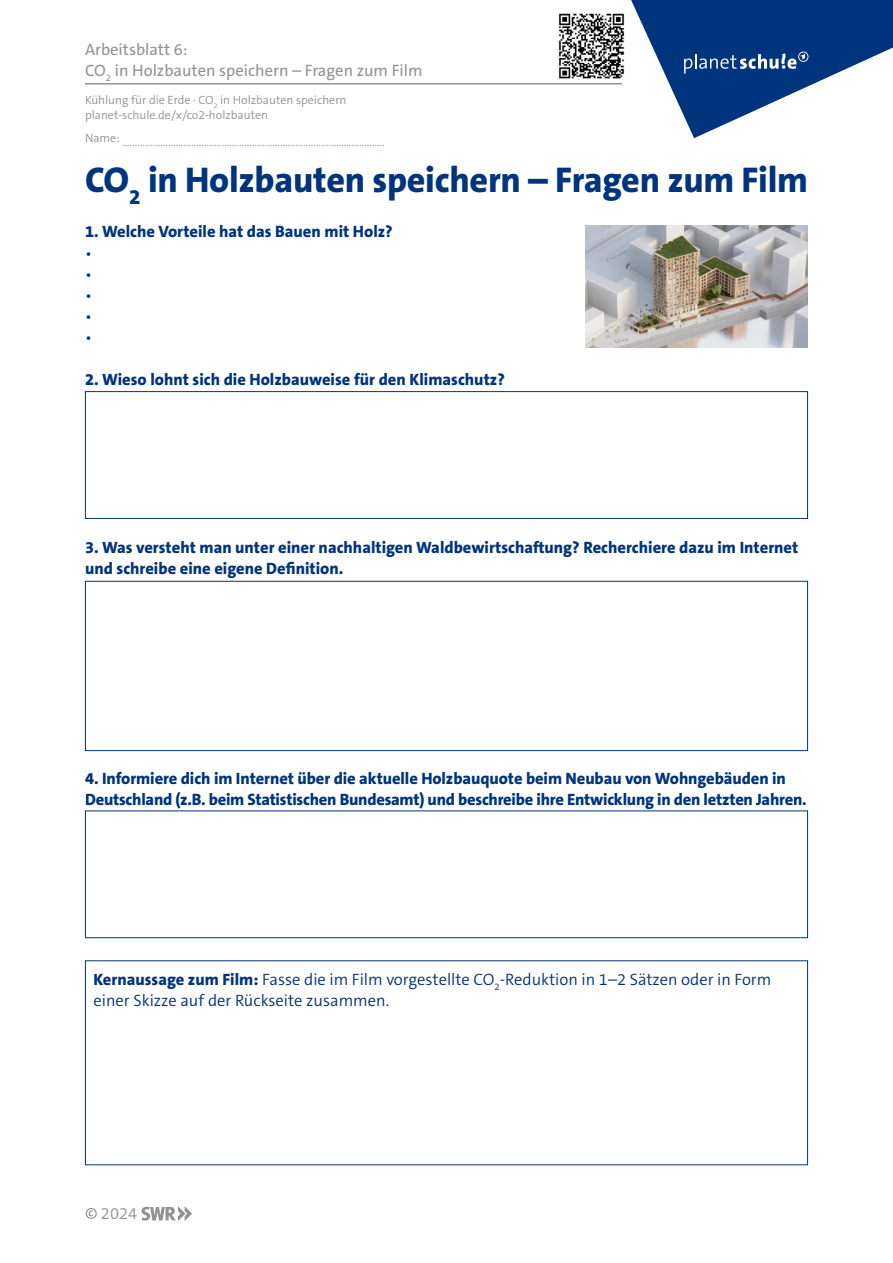
<style>
.page{position:relative;width:893px;height:1263px;background:#fff}
.page>*{position:absolute;margin:0;border:0;box-sizing:border-box;transform-origin:0 0}
.t1{font:800 36px "The Sans C5";letter-spacing:-.01em;color:#00347d}
.t2{font:800 16.5px/21px "The Sans C5";letter-spacing:-.005em;color:#00347d}
.t3{font:300 16.5px/21px "The Sans C5";color:#00347d;text-align:justify}
.t4{font:16.5px/21px "The Sans C5";color:#929292}
.t5{font:300 16.5px "The Sans C5";color:#929292}
.t6{font:300 12px/15px "The Sans C5";color:#929292}
.s1{font-weight:800}
</style>
<div class="page">
<svg style="left:631px;top:0;width:262px;height:138px"></svg>
<hr style="left:85px;top:83px;width:537px;height:2px;background:#929292">
<svg style="left:86px;top:1208px;width:11px;height:11px"></svg>
<svg style="left:141px;top:1206px;width:51px;height:15px"></svg>
<img style="left:559px;top:13px;width:66px;height:66px">
<div style="left:85px;top:391px;width:723px;height:128px;border:1px solid #00347d"></div>
<div style="left:85px;top:810px;width:723px;height:128px;border:1px solid #00347d"></div>
<div style="left:85px;top:581px;width:723px;height:170px;border:1px solid #00347d"></div>
<img style="left:586px;top:225px;width:222px;height:122px">
<p class="t4" style="left:85px;top:39px;width:339px">Arbeitsblatt 6:<br>CO<sub>2</sub> in Holzbauten speichern – Fragen zum Film</p>
<p class="t6" style="left:85px;top:93px;width:263px">Kühlung für die Erde ⋅ CO<sub>2</sub> in Holzbauten speichern planet-schule.de/x/co2-holzbauten</p>
<p class="t6" style="left:85px;top:135px;width:301px">Name: .......................................................................................................</p>
<h1 class="t1" style="left:85px;top:157px;width:724px">CO<sub>2</sub> in Holzbauten speichern – Fragen zum Film</h1>
<p class="t2" style="left:85px;top:222px;width:309px">1. Welche Vorteile hat das Bauen mit Holz?</p>
<p class="t3" style="left:85px;top:243px;width:8px">• • • • •</p>
<p class="t2" style="left:85px;top:369px;width:421px">2. Wieso lohnt sich die Holzbauweise für den Klimaschutz?</p>
<p class="t2" style="left:85px;top:537px;width:715px">3. Was versteht man unter einer nachhaltigen Waldbewirtschaftung? Recherchiere dazu im Internet und schreibe eine eigene Definition.</p>
<p class="t2" style="left:85px;top:768px;width:723px">4. Informiere dich im Internet über die aktuelle Holzbauquote beim Neubau von Wohngebäuden in<br>Deutschland (z.B. beim Statistischen Bundesamt) und beschreibe ihre Entwicklung in den letzten Jahren.</p>
<p class="t3" style="left:94px;top:969px;width:679px"><span class="s1">Kernaussage zum Film:</span> Fasse die im Film vorgestellte CO<sub>2</sub>-Reduktion in 1–2 Sätzen oder in Form einer Skizze auf der Rückseite zusammen.</p>
<p class="t5" style="left:101px;top:1203px;width:38px">2024</p>
</div>
